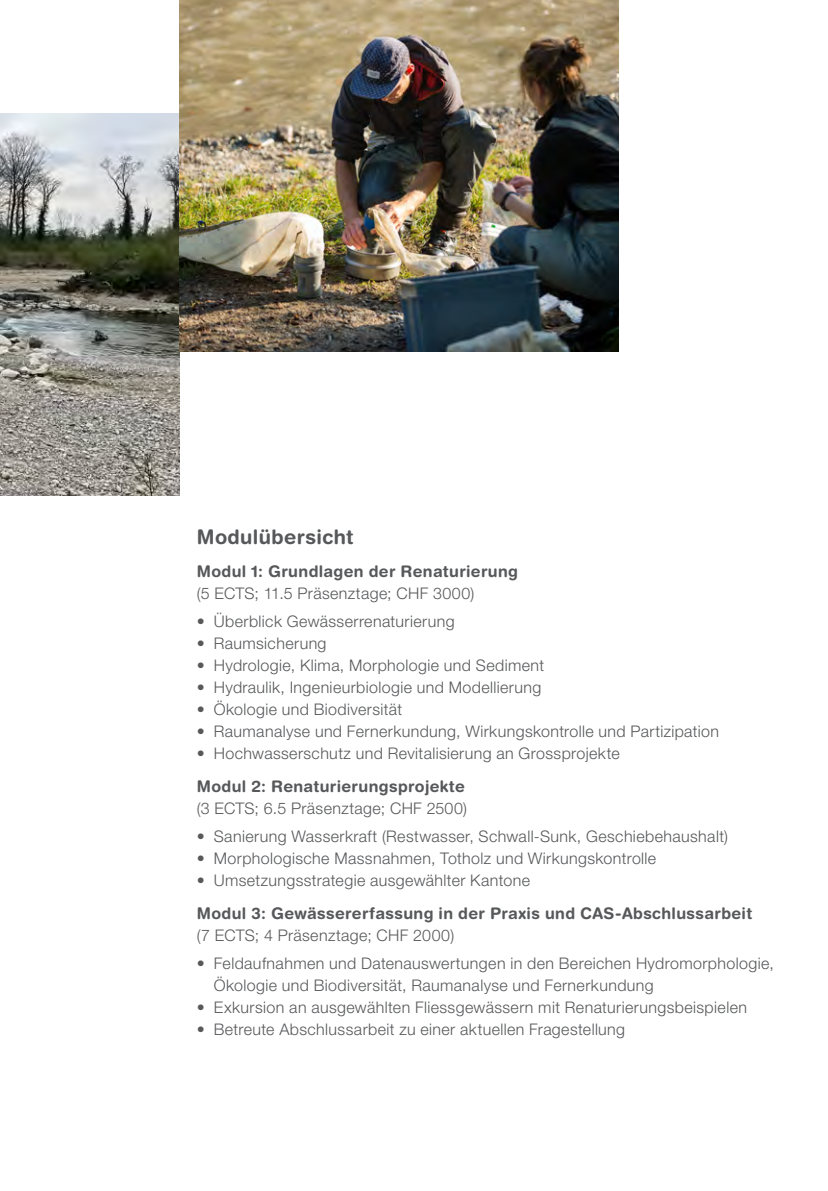
<style>
.page{position:relative;width:828px;height:1191px;background:#fff}
.page>*{position:absolute;margin:0;border:0;box-sizing:border-box;transform-origin:0 0}
.t1{font:700 20px "Helvetica Rounded LT Std";letter-spacing:.02em;color:#57585a}
.t2{font:300 16px/22px "Helvetica Neue LT Pro";letter-spacing:.025em;color:#57585a}
.t3{font:700 16px "Helvetica Rounded LT Std";letter-spacing:.02em;color:#57585a}
</style>
<div class="page">
<img style="left:0;top:113px;width:179px;height:383px">
<img style="left:179px;top:0;width:439px;height:352px">
<p class="t1" style="left:197px;top:524px;width:158px">Modulübersicht</p>
<p class="t3" style="left:197px;top:562px;width:323px">Modul 1: Grundlagen der Renaturierung</p>
<p class="t2" style="left:197px;top:582px;width:279px">(5 ECTS; 11.5 Präsenztage; CHF 3000)</p>
<p class="t2" style="left:197px;top:610px;width:259px">• Überblick Gewässerrenaturierung</p>
<p class="t2" style="left:197px;top:632px;width:131px">• Raumsicherung</p>
<p class="t2" style="left:197px;top:654px;width:349px">• Hydrologie, Klima, Morphologie und Sediment</p>
<p class="t2" style="left:197px;top:676px;width:346px">• Hydraulik, Ingenieurbiologie und Modellierung</p>
<p class="t2" style="left:197px;top:698px;width:207px">• Ökologie und Biodiversität</p>
<p class="t2" style="left:197px;top:720px;width:524px">• Raumanalyse und Fernerkundung, Wirkungskontrolle und Partizipation</p>
<p class="t2" style="left:197px;top:742px;width:424px">• Hochwasserschutz und Revitalisierung an Grossprojekte</p>
<p class="t3" style="left:197px;top:777px;width:269px">Modul 2: Renaturierungsprojekte</p>
<p class="t2" style="left:197px;top:797px;width:272px">(3 ECTS; 6.5 Präsenztage; CHF 2500)</p>
<p class="t2" style="left:197px;top:825px;width:533px">• Sanierung Wasserkraft (Restwasser, Schwall-Sunk, Geschiebehaushalt)</p>
<p class="t2" style="left:197px;top:847px;width:461px">• Morphologische Massnahmen, Totholz und Wirkungskontrolle</p>
<p class="t2" style="left:197px;top:869px;width:335px">• Umsetzungsstrategie ausgewählter Kantone</p>
<p class="t3" style="left:197px;top:904px;width:557px">Modul 3: Gewässererfassung in der Praxis und CAS-Abschlussarbeit</p>
<p class="t2" style="left:197px;top:924px;width:259px">(7 ECTS; 4 Präsenztage; CHF 2000)</p>
<p class="t2" style="left:214px;top:952px;width:561px;text-indent:-17px">• Feldaufnahmen und Datenauswertungen in den Bereichen Hydromorphologie,<br>Ökologie und Biodiversität, Raumanalyse und Fernerkundung</p>
<p class="t2" style="left:197px;top:996px;width:552px">• Exkursion an ausgewählten Fliessgewässern mit Renaturierungsbeispielen</p>
<p class="t2" style="left:197px;top:1018px;width:430px">• Betreute Abschlussarbeit zu einer aktuellen Fragestellung</p>
</div>
